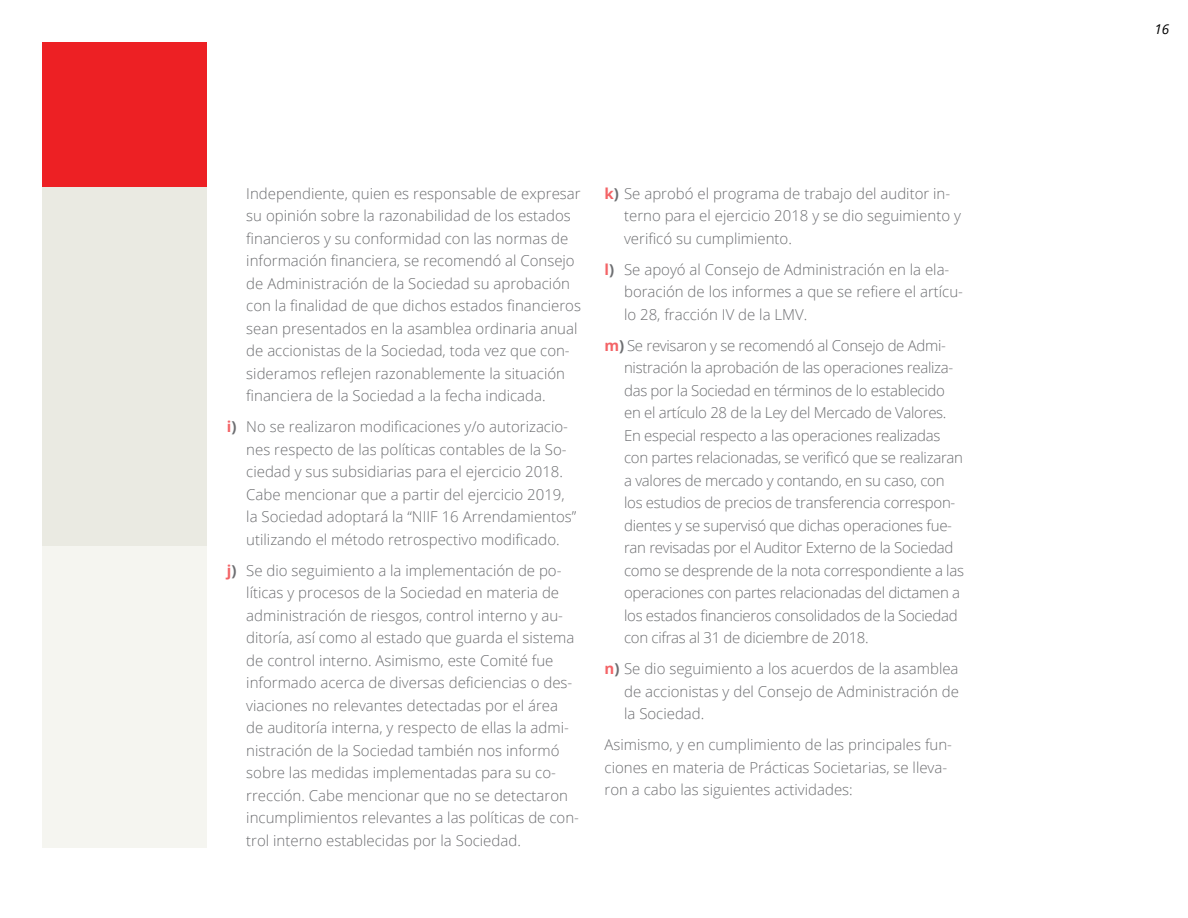
<style>
.page{position:relative;width:1188px;height:918px;background:#fff}
.page>*{position:absolute;margin:0;border:0;box-sizing:border-box;transform-origin:0 0}
.t1{font:300 15px/22.5px "Open Sans";color:#6d6e71}
.t2{font:300 15px/22.5px "Open Sans";letter-spacing:-.02em;color:#6d6e71}
.t3{font:italic 13.5px "Open Sans";color:#000}
.s1{font-weight:700;color:#f36366}
.s2{font-weight:700}
</style>
<div class="page">
<div style="left:43px;top:187px;width:164px;height:359px;background:#eaeae2"></div>
<div style="left:43px;top:43px;width:164px;height:144px;background:#ed2024"></div>
<div style="left:43px;top:546px;width:164px;height:302px;background:#f5f5f0"></div>
<p class="t1" style="left:246px;top:181px;width:336px">Independiente, quien es responsable de expresar su opinión sobre la razonabilidad de los estados financieros y su conformidad con las normas de información financiera, se recomendó al Consejo de Administración de la Sociedad su aprobación con la finalidad de que dichos estados financieros sean presentados en la asamblea ordinaria anual de accionistas de la Sociedad, toda vez que con&shy;sideramos reflejen razonablemente la situación financiera de la Sociedad a la fecha indicada.</p>
<p class="t1" style="left:246px;top:415px;width:332px;text-indent:-20px"><span class="s1">i</span><span class="s2">)</span> No se realizaron modificaciones y/o autorizacio&shy;nes respecto de las políticas contables de la So&shy;ciedad y sus subsidiarias para el ejercicio 2018.<br>Cabe mencionar que a partir del ejercicio 2019, la Sociedad adoptará la “NIIF 16 Arrendamientos” utilizando el método retrospectivo modificado.</p>
<p class="t1" style="left:246px;top:558px;width:334px;text-indent:-20px"><span class="s1">j</span><span class="s2">)</span> Se dio seguimiento a la implementación de po&shy;líticas y procesos de la Sociedad en materia de administración de riesgos, control interno y au&shy;ditoría, así como al estado que guarda el sistema de control interno. Asimismo, este Comité fue informado acerca de diversas deficiencias o des&shy;viaciones no relevantes detectadas por el área de auditoría interna, y respecto de ellas la admi&shy;nistración de la Sociedad también nos informó sobre las medidas implementadas para su co&shy;rrección. Cabe mencionar que no se detectaron incumplimientos relevantes a las políticas de con&shy;trol interno establecidas por la Sociedad.</p>
<p class="t1" style="left:624px;top:181px;width:338px;text-indent:-20px"><span class="s1">k</span><span class="s2">)</span> Se aprobó el programa de trabajo del auditor in&shy;terno para el ejercicio 2018 y se dio seguimiento y verificó su cumplimiento.</p>
<p class="t1" style="left:624px;top:257px;width:340px;text-indent:-19px"><span class="s1">l</span><span class="s2">)</span> Se apoyó al Consejo de Administración en la ela&shy;boración de los informes a que se refiere el artícu&shy;lo 28, fracción IV de la LMV.</p>
<p class="t2" style="left:624px;top:333px;width:341px;text-indent:-19px"><span class="s1">m</span><span class="s2">)</span> Se revisaron y se recomendó al Consejo de Admi&shy;nistración la aprobación de las operaciones realiza&shy;das por la Sociedad en términos de lo establecido en el artículo 28 de la Ley del Mercado de Valores.<br>En especial respecto a las operaciones realizadas con partes relacionadas, se verificó que se realizaran a valores de mercado y contando, en su caso, con los estudios de precios de transferencia correspon&shy;dientes y se supervisó que dichas operaciones fue&shy;ran revisadas por el Auditor Externo de la Sociedad como se desprende de la nota correspondiente a las operaciones con partes relacionadas del dictamen a los estados financieros consolidados de la Sociedad con cifras al 31 de diciembre de 2018.</p>
<p class="t1" style="left:624px;top:657px;width:336px;text-align:justify;text-indent:-19px"><span class="s1">n</span><span class="s2">)</span> Se dio seguimiento a los acuerdos de la asamblea de accionistas y del Consejo de Administración de la Sociedad.</p>
<p class="t1" style="left:605px;top:733px;width:349px">Asimismo, y en cumplimiento de las principales fun&shy;ciones en materia de Prácticas Societarias, se lleva&shy;ron a cabo las siguientes actividades:</p>
<p class="t3" style="left:1154px;top:20px;width:16px">16</p>
</div>
